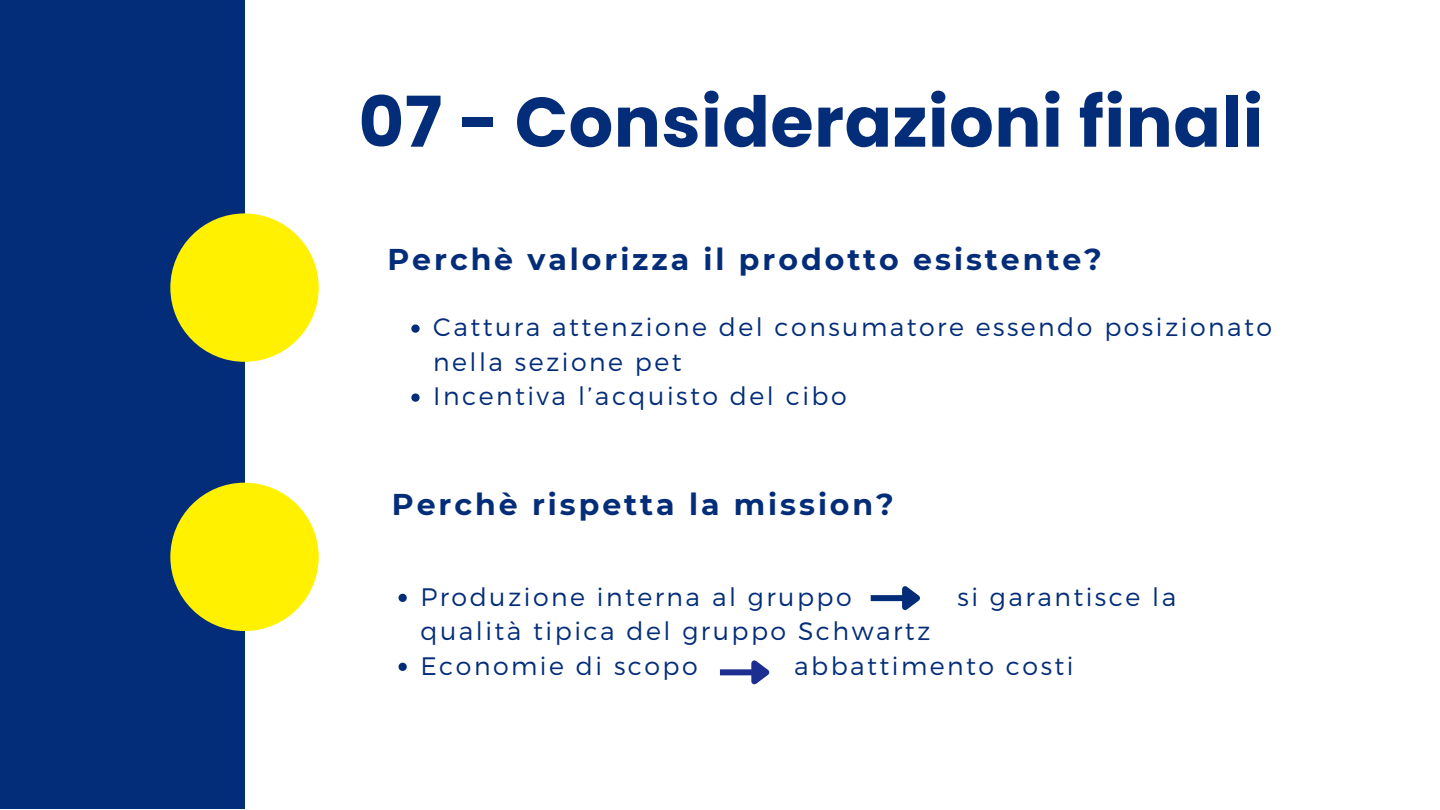
<style>
.page{position:relative;width:1440px;height:810px;background:#fff}
.page>*{position:absolute;margin:0;border:0;box-sizing:border-box;transform-origin:0 0}
.t1{font:700 70px "Poppins";letter-spacing:.01em;color:#032d78}
.t2{font:700 30px "Montserrat";letter-spacing:.1em;color:#032d78}
.t3{font:300 25.2px/34.5px "Montserrat";letter-spacing:.1em;color:#032d78}
</style>
<div class="page">
<div style="left:0;top:0;width:245px;height:809px;background:#032d78"></div>
<div style="left:170px;top:213px;width:149px;height:149px;background:#fff100;border-radius:50%"></div>
<div style="left:170px;top:483px;width:149px;height:148px;background:#fff100;border-radius:50%"></div>
<div style="left:871px;top:595px;width:33px;height:6px;background:#032d78"></div>
<svg style="left:897px;top:586px;width:23px;height:24px"></svg>
<svg style="left:399px;top:594px;width:8px;height:8px"></svg>
<svg style="left:399px;top:663px;width:8px;height:8px"></svg>
<svg style="left:411px;top:324px;width:9px;height:9px"></svg>
<svg style="left:411px;top:393px;width:9px;height:9px"></svg>
<div style="left:720px;top:669px;width:33px;height:6px;background:#1c2e90"></div>
<svg style="left:746px;top:660px;width:24px;height:25px"></svg>
<p class="t1" style="left:359px;top:73px;width:906px">07 - Considerazioni finali</p>
<p class="t2" style="left:387px;top:241px;width:716px">Perchè valorizza il prodotto esistente?</p>
<p class="t3" style="left:433px;top:309px;width:840px">Cattura attenzione del consumatore essendo posizionato nella sezione pet</p>
<h2 class="t3" style="left:433px;top:378px;width:415px">Incentiva l’acquisto del cibo</h2>
<p class="t2" style="left:392px;top:486px;width:504px">Perchè rispetta la mission?</p>
<h1 class="t3" style="left:420px;top:578px;width:433px">Produzione interna al gruppo</h1>
<h1 class="t3" style="left:957px;top:578px;width:220px">si garantisce la</h1>
<h1 class="t3" style="left:420px;top:613px;width:512px">qualità tipica del gruppo Schwartz</h1>
<h2 class="t3" style="left:420px;top:647px;width:279px">Economie di scopo</h2>
<h2 class="t3" style="left:794px;top:647px;width:281px">abbattimento costi</h2>
</div>
